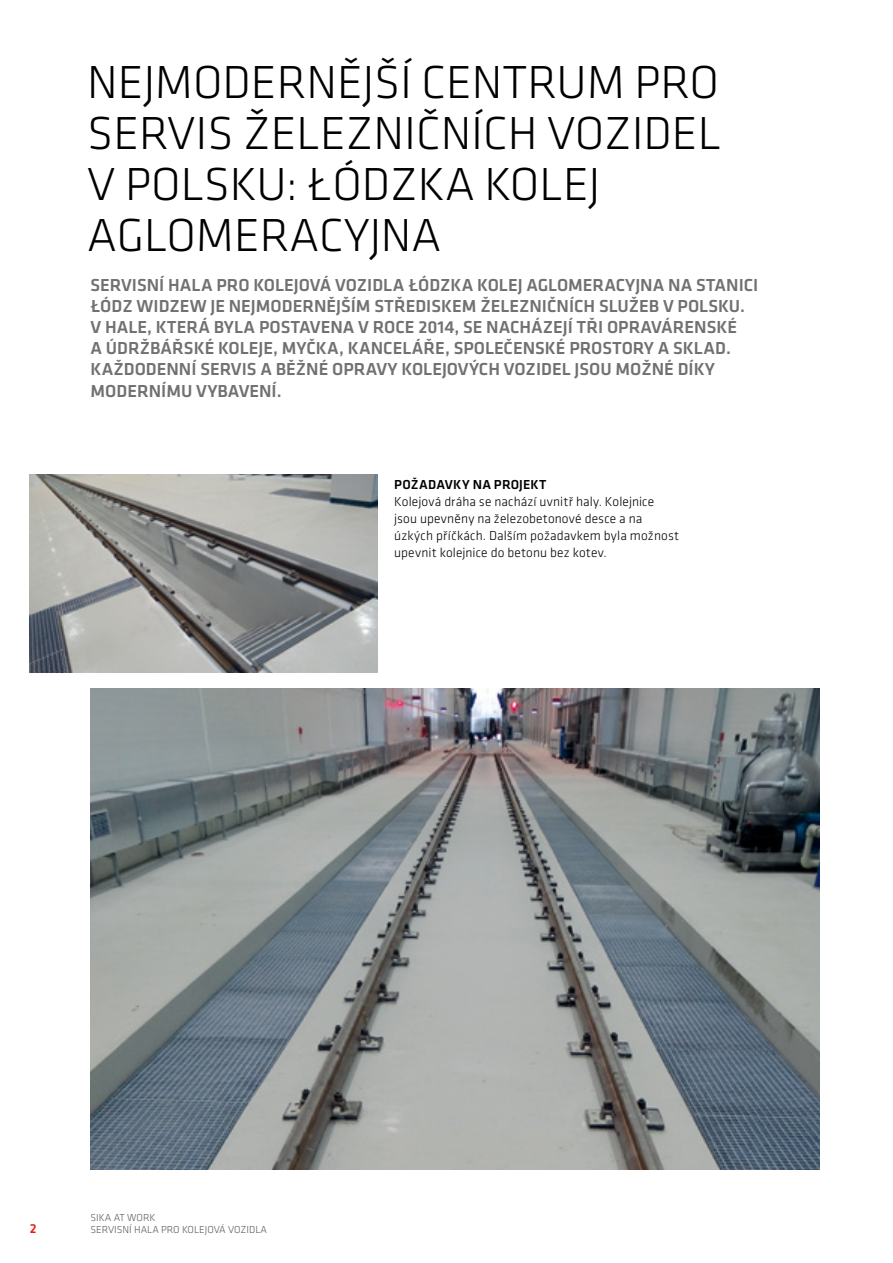
<style>
.page{position:relative;width:893px;height:1263px;background:#fff}
.page>*{position:absolute;margin:0;border:0;box-sizing:border-box;transform-origin:0 0}
.t1{font:300 48px/51px "Klavika";color:#000}
.t2{font:500 18px/21px "Klavika";color:#707172}
.t3{font:300 13.5px/17px "Klavika";letter-spacing:.01em;color:#000}
.t4{font:500 13.5px "Klavika";letter-spacing:.02em;color:#000}
.t5{font:500 13.5px "Klavika";color:#e32119}
.t6{font:300 10.5px/12.6px "Klavika";color:#58585a}
</style>
<div class="page">
<img style="left:91px;top:688px;width:728px;height:481px">
<img style="left:30px;top:475px;width:347px;height:198px">
<h1 class="t1" style="left:87px;top:56px;width:636px">NEJMODERNĚJŠÍ CENTRUM PRO<br>SERVIS ŽELEZNIČNÍCH VOZIDEL<br>V POLSKU: ŁÓDZKA KOLEJ<br>AGLOMERACYJNA</h1>
<p class="t2" style="left:91px;top:275px;width:669px">SERVISNÍ HALA PRO KOLEJOVÁ VOZIDLA ŁÓDZKA KOLEJ AGLOMERACYJNA NA STANICI ŁÓDZ WIDZEW JE NEJMODERNĚJŠÍM STŘEDISKEM ŽELEZNIČNÍCH SLUŽEB V POLSKU.<br>V HALE, KTERÁ BYLA POSTAVENA V ROCE 2014, SE NACHÁZEJÍ TŘI OPRAVÁRENSKÉ<br>A ÚDRŽBÁŘSKÉ KOLEJE, MYČKA, KANCELÁŘE, SPOLEČENSKÉ PROSTORY A SKLAD.<br>KAŽDODENNÍ SERVIS A BĚŽNÉ OPRAVY KOLEJOVÝCH VOZIDEL JSOU MOŽNÉ DÍKY MODERNÍMU VYBAVENÍ.</p>
<p class="t4" style="left:394px;top:475px;width:154px">POŽADAVKY NA PROJEKT</p>
<p class="t3" style="left:394px;top:493px;width:286px">Kolejová dráha se nachází uvnitř haly. Kolejnice jsou upevněny na železobetonové desce a na úzkých příčkách. Dalším požadavkem byla možnost upevnit kolejnice do betonu bez kotev.</p>
<p class="t5" style="left:30px;top:1219px;width:8px">2</p>
<p class="t6" style="left:91px;top:1211px;width:178px">SIKA AT WORK<br>SERVISNÍ HALA PRO KOLEJOVÁ VOZIDLA</p>
</div>
